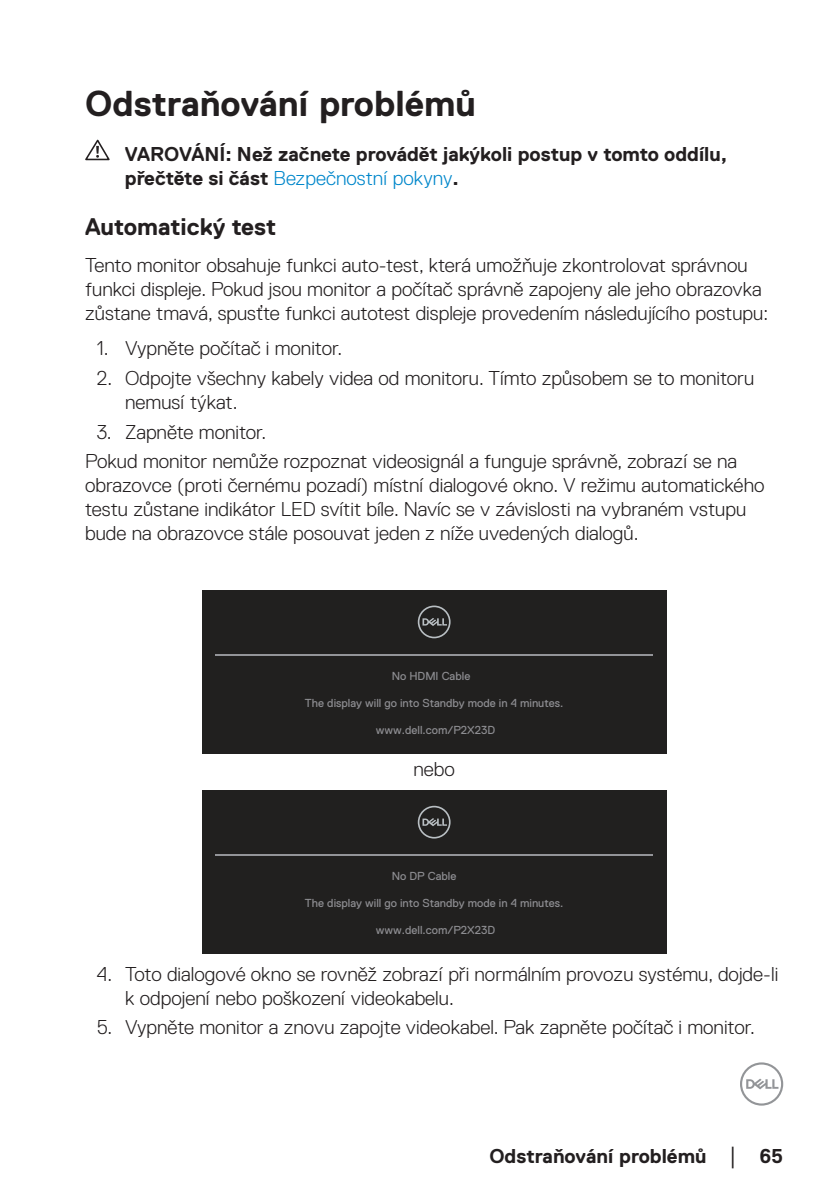
<style>
.page{position:relative;width:840px;height:1191px;background:#fff}
.page>*{position:absolute;margin:0;border:0;box-sizing:border-box;transform-origin:0 0}
.Head1{font:700 36px "Dell Replica";color:#231f20}
.Head2{font:700 24px "Dell Replica";color:#231f20}
.text{font:300 20px/24px "Dell Replica";color:#231f20}
.text-2{font:700 20px/24px "Dell Replica";color:#231f20}
.t1{font:11.6px "Dell Replica";color:#8d8d91}
.s1{font-weight:300;color:#0087cb}
.s2{font-family:"Times New Roman";font-weight:400;font-size:18px}
</style>
<div class="page">
<svg style="left:740px;top:1062px;width:42px;height:43px"></svg>
<svg style="left:85px;top:140px;width:25px;height:21px"></svg>
<div style="left:202px;top:590px;width:464px;height:164px;background:#21201f"></div>
<hr style="left:215px;top:654px;width:437px;height:2px;background:#939498">
<svg style="left:417px;top:605px;width:33px;height:33px"></svg>
<div style="left:202px;top:790px;width:464px;height:164px;background:#21201f"></div>
<hr style="left:215px;top:854px;width:437px;height:2px;background:#939498">
<svg style="left:417px;top:805px;width:33px;height:33px"></svg>
<p class="Head1" style="left:85px;top:83px;width:392px">Odstraňování problémů</p>
<p class="text-2" style="left:125px;top:142px;width:603px">VAROVÁNÍ: Než začnete provádět jakýkoli postup v tomto oddílu, přečtěte si část <span class="s1">Bezpečnostní pokyny</span>.</p>
<p class="Head2" style="left:85px;top:214px;width:193px">Automatický test</p>
<p class="text" style="left:85px;top:253px;width:684px">Tento monitor obsahuje funkci auto-test, která umožňuje zkontrolovat správnou funkci displeje. Pokud jsou monitor a počítač správně zapojeny ale jeho obrazovka zůstane tmavá, spusťte funkci autotest displeje provedením následujícího postupu:</p>
<p class="text" style="left:97px;top:336px;width:247px">1. Vypněte počítač i monitor.</p>
<p class="text" style="left:125px;top:366px;width:630px;text-indent:-28px">2. Odpojte všechny kabely videa od monitoru. Tímto způsobem se to monitoru nemusí týkat.</p>
<p class="text" style="left:97px;top:420px;width:171px">3. Zapněte monitor.</p>
<p class="text" style="left:85px;top:449px;width:680px">Pokud monitor nemůže rozpoznat videosignál a funguje správně, zobrazí se na obrazovce (proti černému pozadí) místní dialogové okno. V režimu automatického testu zůstane indikátor LED svítit bíle. Navíc se v závislosti na vybraném vstupu bude na obrazovce stále posouvat jeden z níže uvedených dialogů.</p>
<p class="t1" style="left:391px;top:669px;width:80px">No HDMI Cable</p>
<p class="t1" style="left:305px;top:696px;width:260px">The display will go into Standby mode in 4 minutes.</p>
<p class="t1" style="left:375px;top:723px;width:121px">www.dell.com/P2X23D</p>
<p class="text" style="left:413px;top:757px;width:43px">nebo</p>
<p class="t1" style="left:391px;top:870px;width:66px">No DP Cable</p>
<p class="t1" style="left:305px;top:897px;width:260px">The display will go into Standby mode in 4 minutes.</p>
<p class="t1" style="left:375px;top:924px;width:121px">www.dell.com/P2X23D</p>
<p class="text" style="left:125px;top:962px;width:654px;text-indent:-28px">4. Toto dialogové okno se rovněž zobrazí při normálním provozu systému, dojde-li k odpojení nebo poškození videokabelu.</p>
<p class="text" style="left:97px;top:1015px;width:659px">5. Vypněte monitor a znovu zapojte videokabel. Pak zapněte počítač i monitor.</p>
<p class="text-2" style="left:489px;top:1143px;width:295px">Odstraňování problémů <span class="s2">│</span> 65</p>
</div>
